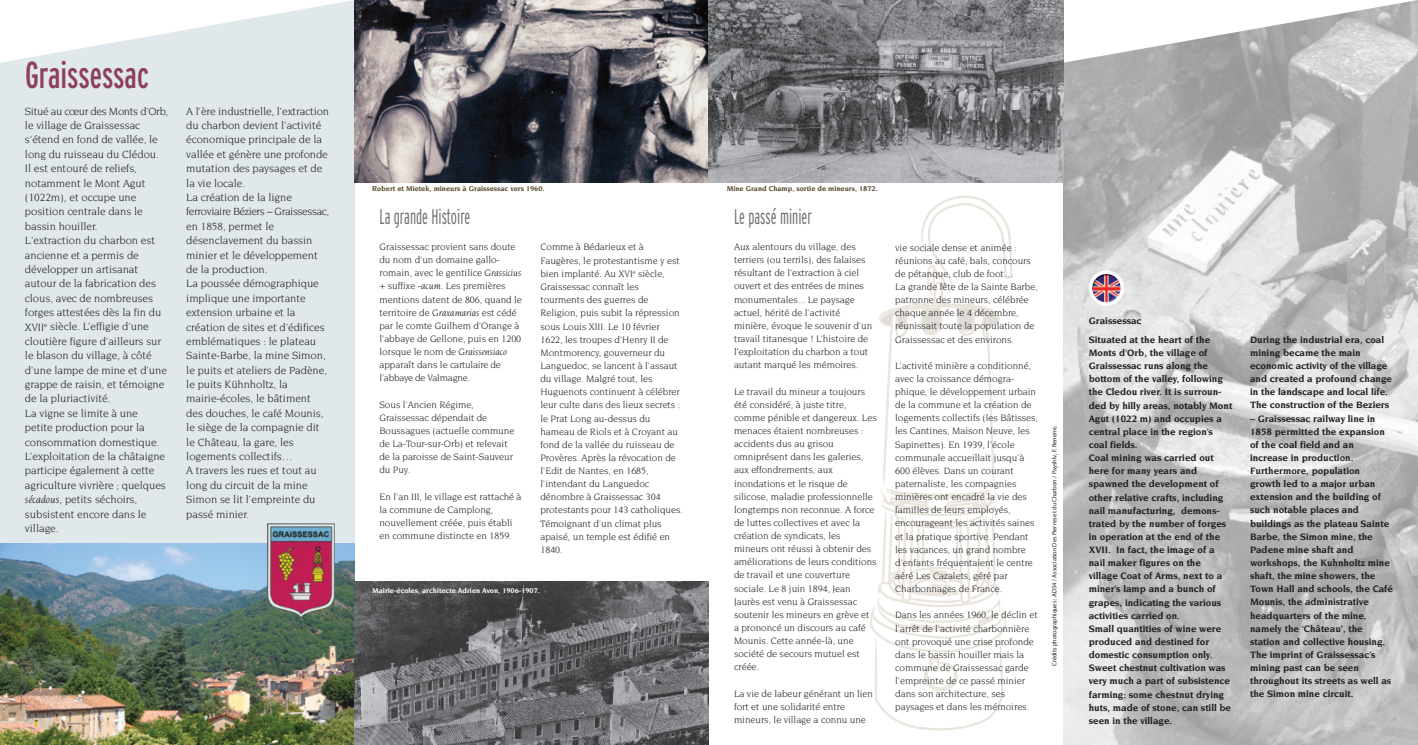
<style>
.page{position:relative;width:1418px;height:745px;background:#fff}
.page>*{position:absolute;margin:0;border:0;box-sizing:border-box;transform-origin:0 0}
.t1{font:extra-condensed 37.5px "Interstate";color:#8d405d}
.t2{font:300 extra-condensed 21.25px "Interstate";color:#6d6e71;scale:.85 1}
.t3{font:11.25px/14.4px "Novarese";letter-spacing:-.005em;color:#231f20}
.t4{font:10px/13.1px "Novarese";letter-spacing:-.005em;color:#231f20}
.t5{font:700 10px/13.1px "Novarese";letter-spacing:-.005em;color:#231f20}
.t6{font:700 7.5px "Novarese";letter-spacing:-.005em;color:#57462b}
.t7{font:700 7.5px "Novarese";letter-spacing:-.005em;color:#fff}
.t8{font:6.25px "Myriad Pro";color:#231f20}
.s1{font-style:italic}
</style>
<div class="page">
<svg style="left:870px;top:195px;width:142px;height:535px"></svg>
<img style="left:1063px;top:63px;width:354px;height:681px">
<div style="left:0;top:0;width:354px;height:744px;background:#e1e8ec"></div>
<svg style="left:1063px;top:0;width:354px;height:63px"></svg>
<img style="left:0;top:543px;width:354px;height:201px">
<img style="left:354px;top:0;width:709px;height:182px">
<img style="left:267px;top:523px;width:68px;height:94px">
<img style="left:354px;top:581px;width:355px;height:163px">
<svg style="left:0;top:0;width:352px;height:63px"></svg>
<svg style="left:1088px;top:270px;width:36px;height:36px"></svg>
<img style="left:1092px;top:274px;width:28px;height:28px;border-radius:14px">
<h1 class="t1" style="left:25px;top:54px;width:125px">Graissessac</h1>
<p class="t3" style="left:25px;top:103px;width:145px">Situé au cœur des Monts d'Orb, le village de Graissessac s'étend en fond de vallée, le long du ruisseau du Clédou.<br>Il est entouré de reliefs, notamment le Mont Agut (1022m), et occupe une position centrale dans le bassin houiller.<br>L'extraction du charbon est ancienne et a permis de développer un artisanat autour de la fabrication des clous, avec de nombreuses forges attestées dès la fin du<br>XVII<sup>e</sup> siècle. L’effigie d’une cloutière figure d’ailleurs sur le blason du village, à côté d’une lampe de mine et d’une grappe de raisin, et témoigne de la pluriactivité.<br>La vigne se limite à une petite production pour la consommation domestique.<br>L’exploitation de la châtaigne participe également à cette agriculture vivrière ; quelques <span class="s1">sécadous</span>, petits séchoirs, subsistent encore dans le village.</p>
<p class="t3" style="left:186px;top:103px;width:144px">A l’ère industrielle, l’extraction du charbon devient l’activité économique principale de la vallée et génère une profonde mutation des paysages et de la vie locale.<br>La création de la ligne ferroviaire Béziers – Graissessac, en 1858, permet le désenclavement du bassin minier et le développement de la production.<br>La poussée démographique implique une importante extension urbaine et la création de sites et d'édifices emblématiques : le plateau<br>Sainte-Barbe, la mine Simon, le puits et ateliers de Padène, le puits Kühnholtz, la mairie-écoles, le bâtiment des douches, le café Mounis, le siège de la compagnie dit le Château, la gare, les logements collectifs…<br>A travers les rues et tout au long du circuit de la mine<br>Simon se lit l’empreinte du passé minier.</p>
<p class="t6" style="left:372px;top:184px;width:174px">Robert et Mietek, mineurs à Graissessac vers 1960.</p>
<p class="t6" style="left:726px;top:184px;width:153px">Mine Grand Champ, sortie de mineurs, 1872.</p>
<h2 class="t2" style="left:379px;top:204px;width:108px">La grande Histoire</h2>
<p class="t4" style="left:379px;top:240px;width:144px">Graissessac provient sans doute du nom d'un domaine gallo&shy;romain, avec le gentilice <span class="s1">Grassicius </span>+ suffixe -<span class="s1">acum</span>. Les premières mentions datent de 806, quand le territoire de <span class="s1">Graxamarias</span> est cédé par le comte Guilhem d’Orange à l’abbaye de Gellone, puis en 1200 lorsque le nom de <span class="s1">Graissensiaco </span>apparaît dans le cartulaire de l’abbaye de Valmagne.</p>
<p class="t4" style="left:379px;top:397px;width:136px">Sous l'Ancien Régime,<br>Graissessac dépendait de<br>Boussagues (actuelle commune de La-Tour-sur-Orb) et relevait de la paroisse de Saint-Sauveur du Puy.</p>
<p class="t4" style="left:379px;top:489px;width:144px">En l'an III, le village est rattaché à la commune de Camplong, nouvellement créée, puis établi en commune distincte en 1859.</p>
<p class="t4" style="left:540px;top:240px;width:144px">Comme à Bédarieux et à<br>Faugères, le protestantisme y est bien implanté. Au XVI<sup>e</sup> siècle,<br>Graissessac connaît les tourments des guerres de<br>Religion, puis subit la répression sous Louis XIII. Le 10 février<br>1622, les troupes d’Henry II de<br>Montmorency, gouverneur du<br>Languedoc, se lancent à l’assaut du village. Malgré tout, les<br>Huguenots continuent à célébrer leur culte dans des lieux secrets : le Prat Long au-dessus du hameau de Riols et à Croyant au fond de la vallée du ruisseau de<br>Provères. Après la révocation de l’Edit de Nantes, en 1685, l’intendant du Languedoc dénombre à Graissessac 304 protestants pour 143 catholiques.<br>Témoignant d’un climat plus apaisé, un temple est édifié en<br>1840.</p>
<p class="t7" style="left:372px;top:586px;width:169px">Mairie-écoles, architecte Adrien Avon, 1906-1907.</p>
<h2 class="t2" style="left:734px;top:204px;width:93px">Le passé minier</h2>
<p class="t4" style="left:734px;top:240px;width:140px">Aux alentours du village, des terriers (ou terrils), des falaises résultant de l'extraction à ciel ouvert et des entrées de mines monumentales... Le paysage actuel, hérité de l’activité minière, évoque le souvenir d’un travail titanesque ! L’histoire de l’exploitation du charbon a tout autant marqué les mémoires.</p>
<p class="t4" style="left:734px;top:384px;width:144px">Le travail du mineur a toujours été considéré, à juste titre, comme pénible et dangereux. Les menaces étaient nombreuses : accidents dus au grisou omniprésent dans les galeries, aux effondrements, aux inondations et le risque de silicose, maladie professionnelle longtemps non reconnue. A force de luttes collectives et avec la création de syndicats, les mineurs ont réussi à obtenir des améliorations de leurs conditions de travail et une couverture sociale. Le 8 juin 1894, Jean<br>Jaurès est venu à Graissessac soutenir les mineurs en grève et a prononcé un discours au café<br>Mounis. Cette année-là, une société de secours mutuel est créée.</p>
<p class="t4" style="left:734px;top:686px;width:141px">La vie de labeur générant un lien fort et une solidarité entre mineurs, le village a connu une</p>
<p class="t4" style="left:895px;top:240px;width:144px">vie sociale dense et animée : réunions au café, bals, concours de pétanque, club de foot…<br>La grande fête de la Sainte Barbe, patronne des mineurs, célébrée chaque année le 4 décembre, réunissait toute la population de<br>Graissessac et des environs.</p>
<p class="t4" style="left:895px;top:358px;width:144px">L’activité minière a conditionné, avec la croissance démogra&shy;phique, le développement urbain de la commune et la création de logements collectifs (les Bâtisses, les Cantines, Maison Neuve, les<br>Sapinettes). En 1939, l’école communale accueillait jusqu’à<br>600 élèves. Dans un courant paternaliste, les compagnies minières ont encadré la vie des familles de leurs employés, encourageant les activités saines et la pratique sportive. Pendant les vacances, un grand nombre d’enfants fréquentaient le centre aéré Les Cazalets, géré par<br>Charbonnages de France.</p>
<p class="t4" style="left:895px;top:608px;width:144px">Dans les années 1960, le déclin et l’arrêt de l’activité charbonnière ont provoqué une crise profonde dans le bassin houiller mais la commune de Graissessac garde l’empreinte de ce passé minier dans son architecture, ses paysages et dans les mémoires.</p>
<p class="t8" style="left:1050px;top:665px;width:241px;rotate:-90deg">Crédits photographiques : AD34 / Association Des Pierres et du Charbon / Payshlv, F. Renerre.</p>
<p class="t5" style="left:1088px;top:313px;width:54px">Graissessac</p>
<p class="t5" style="left:1088px;top:333px;width:145px">Situated at the heart of the<br>Monts d’Orb, the village of<br>Graissessac runs along the bottom of the valley, following the Cledou river. It is surroun&shy;ded by hilly areas, notably Mont<br>Agut (1022 m) and occupies a central place in the region’s coal fields.<br>Coal mining was carried out here for many years and spawned the development of other relative crafts, including nail manufacturing, demons&shy;trated by the number of forges in operation at the end of the<br>XVII. In fact, the image of a nail maker figures on the village Coat of Arms, next to a miner’s lamp and a bunch of grapes, indicating the various activities carried on.<br>Small quantities of wine were produced and destined for domestic consumption only.<br>Sweet chestnut cultivation was very much a part of subsistence farming: some chestnut drying huts, made of stone, can still be seen in the village.</p>
<p class="t5" style="left:1249px;top:332px;width:143px">During the industrial era, coal mining became the main economic activity of the village and created a profound change in the landscape and local life.<br>The construction of the Beziers</p>
<p class="t5" style="left:1249px;top:411px;width:145px">– Graissessac railway line in<br>1858 permitted the expansion of the coal field and an increase in production.<br>Furthermore, population growth led to a major urban extension and the building of such notable places and buildings as the plateau Sainte<br>Barbe, the Simon mine, the<br>Padene mine shaft and workshops, the Kuhnholtz mine shaft, the mine showers, the<br>Town Hall and schools, the Café<br>Mounis, the administrative headquarters of the mine, namely the ‘Château’, the station and collective housing.<br>The imprint of Graissessac’s mining past can be seen throughout its streets as well as the Simon mine circuit.</p>
</div>
